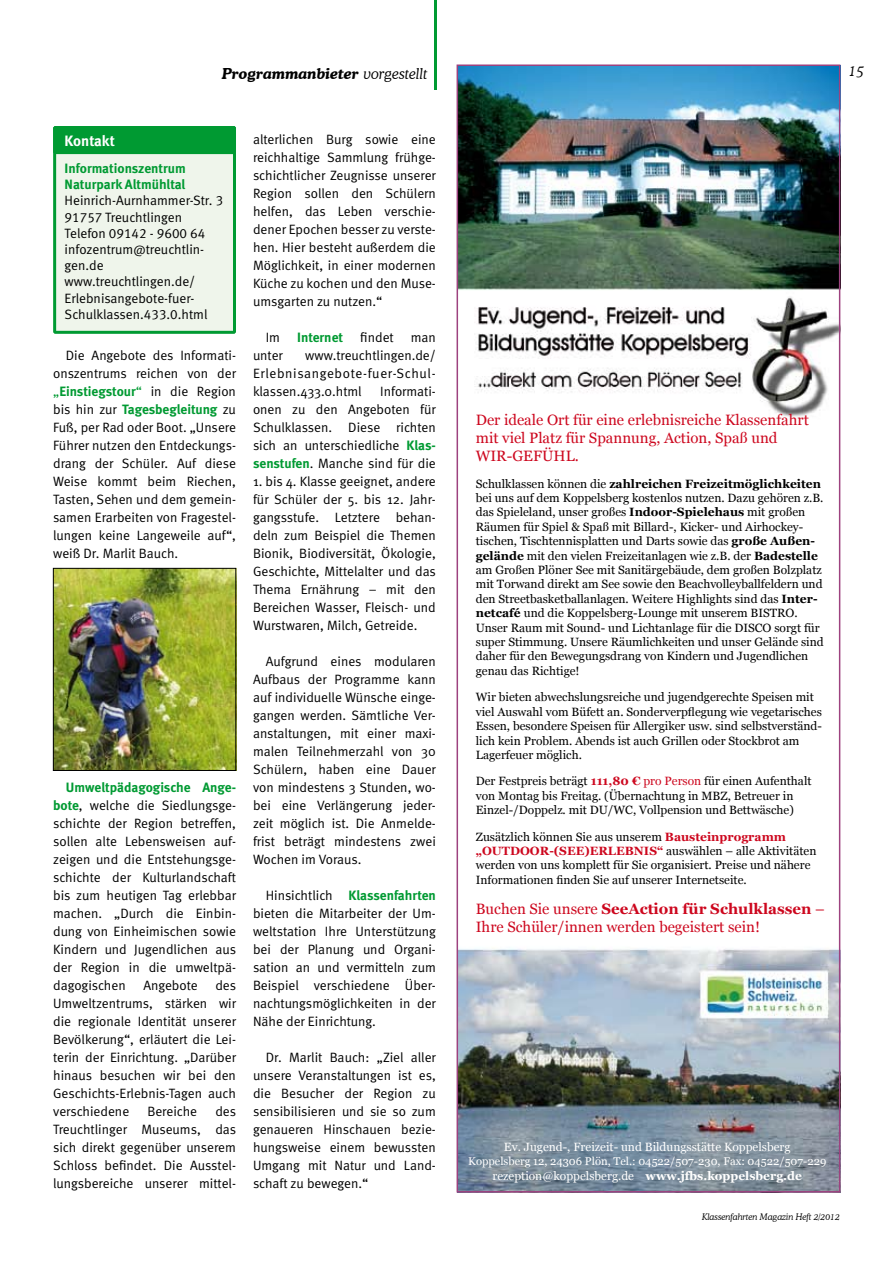
<style>
.page{position:relative;width:893px;height:1263px;background:#fff}
.page>*{position:absolute;margin:0;border:0;box-sizing:border-box;transform-origin:0 0}
.t1{font:15px/18px "Georgia";color:#cd071e}
.t2{font:italic 700 15px "Cooper BT";color:#000}
.t3{font:700 15px "Meta";color:#fff}
.t4{font:italic 300 15px "Cooper BT";color:#000}
.t5{font:13.5px/18px "Meta Normal";color:#000;text-align:justify}
.t6{font:13.5px/16.2px "Meta Normal LF";color:#000}
.t7{font:700 13.5px/18px "Meta";color:#009a32}
.t8{font:13.5px/16.2px "Meta Bold LF";color:#009a32}
.t9{font:12px/14.4px "Georgia";color:#000}
.t10{font:12px "Georgia";color:#fff}
.t11{font:11.25px "Georgia";color:#fff}
.t12{font:italic 300 9px "Cooper BT";color:#000}
.s1{font-weight:300}
.s2{font-family:"Meta Normal";font-weight:400}
.s3{font-family:"Meta Normal";font-weight:400;color:#000}
.s4{font-family:"Meta";font-weight:700;color:#009a32}
.s5{font-weight:700}
.s6{font-weight:700;color:#cd071e}
.s7{color:#cd071e}
</style>
<div class="page">
<hr style="left:435px;top:0;width:2px;height:89px;background:#009a32">
<div style="left:55px;top:128px;width:179px;height:204px;background:#eff5eb"></div>
<div style="left:53px;top:126px;width:183px;height:208px;border:3px solid #009a32"></div>
<div style="left:55px;top:128px;width:179px;height:25px;background:#009a32"></div>
<div style="left:53px;top:126px;width:183px;height:28px;border:3px solid #009a32"></div>
<img style="left:460px;top:67px;width:377px;height:1122px">
<div style="left:457px;top:64px;width:383px;height:1128px;border:2px solid #9d427f"></div>
<img style="left:55px;top:570px;width:179px;height:199px">
<div style="left:53px;top:568px;width:183px;height:203px;border:1px solid #000"></div>
<p class="t2" style="left:222px;top:64px;width:207px">Programmanbieter <span class="s1">vorgestellt</span></p>
<p class="t3" style="left:65px;top:132px;width:52px">Kontakt</p>
<p class="t8" style="left:65px;top:160px;width:123px">Informationszentrum<br>Naturpark Altmühltal</p>
<p class="t6" style="left:65px;top:193px;width:160px">Heinrich-Aurnhammer-Str. 3<br>91757 Treuchtlingen<br>Telefon 09142 - 9600 64 infozentrum@treuchtlin&shy;gen.de www.treuchtlingen.de/<br>Erlebnisangebote-fuer-<br>Schulklassen.433.0.html</p>
<p class="t5" style="left:53px;top:346px;width:184px;text-align:right">Die Angebote des Informati&shy;onszentrums reichen von der</p>
<p class="t7" style="left:53px;top:382px;width:184px"><span class="s2">„</span>Einstiegstour<span class="s2">“</span> <span class="s3">in die Region bis hin zur</span> Tagesbegleitung <span class="s3">zu</span></p>
<p class="t5" style="left:53px;top:418px;width:184px">Fuß, per Rad oder Boot. „Unsere Führer nutzen den Entdeckungs&shy;drang der Schüler. Auf diese Weise kommt beim Riechen, Tasten, Sehen und dem gemein&shy;samen Erarbeiten von Fragestel&shy;lungen keine Langeweile auf“, weiß Dr. Marlit Bauch.</p>
<p class="t7" style="left:66px;top:778px;width:172px">Umweltpädagogische Ange-</p>
<p class="t5" style="left:53px;top:796px;width:184px"><span class="s4">bote</span>, welche die Siedlungsge&shy;schichte der Region betreffen, sollen alte Lebensweisen auf&shy;zeigen und die Entstehungsge&shy;schichte der Kulturlandschaft bis zum heutigen Tag erlebbar machen. „Durch die Einbin&shy;dung von Einheimischen sowie Kindern und Jugendlichen aus der Region in die umweltpä&shy;dagogischen</p>
<p class="t5" style="left:143px;top:976px;width:56px">Angebote</p>
<p class="t5" style="left:53px;top:976px;width:184px;text-indent:162px">des Umweltzentrums, stärken wir die regionale Identität unserer Bevölkerung“, erläutert die Lei&shy;terin der Einrichtung. „Darüber hinaus besuchen wir bei den Geschichts-Erlebnis-Tagen auch verschiedene</p>
<p class="t5" style="left:147px;top:1102px;width:51px">Bereiche</p>
<p class="t5" style="left:53px;top:1102px;width:184px;text-indent:162px">des Treuchtlinger Museums, das sich direkt gegenüber unserem Schloss befindet. Die Ausstel&shy;lungsbereiche unserer mittel-</p>
<p class="t5" style="left:253px;top:130px;width:184px">alterlichen Burg sowie eine reichhaltige Sammlung frühge&shy;schichtlicher Zeugnisse unserer Region sollen den Schülern helfen, das Leben verschie&shy;dener Epochen besser zu verste&shy;hen. Hier besteht außerdem die Möglichkeit, in einer modernen Küche zu kochen und den Muse&shy;umsgarten zu nutzen.“</p>
<p class="t5" style="left:266px;top:328px;width:16px">Im</p>
<p class="t7" style="left:297px;top:328px;width:47px">Internet</p>
<p class="t5" style="left:360px;top:328px;width:35px">findet</p>
<p class="t5" style="left:411px;top:328px;width:27px">man</p>
<p class="t5" style="left:253px;top:346px;width:31px">unter</p>
<p class="t5" style="left:253px;top:346px;width:184px;text-indent:52px">www.treuchtlingen.de/ Erlebnisangebote-fuer-Schul&shy;klassen.433.0.html</p>
<p class="t5" style="left:253px;top:382px;width:184px;text-indent:127px">Informati&shy;onen zu den Angeboten für Schulklassen. Diese richten sich an unterschiedliche <span class="s4">Klas&shy;senstufen</span>. Manche sind für die</p>
<p class="t5" style="left:253px;top:472px;width:184px">1. bis 4. Klasse geeignet, andere für Schüler der 5. bis 12. Jahr&shy;gangsstufe. Letztere behan&shy;deln zum Beispiel die Themen Bionik, Biodiversität, Ökologie, Geschichte, Mittelalter und das Thema Ernährung – mit den Bereichen Wasser, Fleisch- und Wurstwaren, Milch, Getreide.</p>
<p class="t5" style="left:253px;top:652px;width:184px;text-indent:13px">Aufgrund eines modularen Aufbaus der Programme kann auf individuelle Wünsche einge&shy;gangen werden. Sämtliche Ver&shy;anstaltungen, mit einer maxi&shy;malen Teilnehmerzahl von 30<br>Schülern, haben eine Dauer von mindestens 3 Stunden, wo&shy;bei eine Verlängerung jeder&shy;zeit möglich ist. Die Anmelde&shy;frist beträgt mindestens zwei Wochen im Voraus.</p>
<p class="t7" style="left:266px;top:886px;width:172px"><span class="s3">Hinsichtlich</span> Klassenfahrten</p>
<p class="t5" style="left:253px;top:904px;width:184px">bieten die Mitarbeiter der Um&shy;weltstation Ihre Unterstützung bei der Planung und Organi&shy;sation an und vermitteln zum Beispiel verschiedene Über&shy;nachtungsmöglichkeiten in der Nähe der Einrichtung.</p>
<p class="t5" style="left:253px;top:1048px;width:184px;text-indent:13px">Dr. Marlit Bauch: „Ziel aller unsere Veranstaltungen ist es, die Besucher der Region zu sensibilisieren und sie so zum genaueren Hinschauen bezie&shy;hungsweise einem bewussten Umgang mit Natur und Land&shy;schaft zu bewegen.“</p>
<p class="t4" style="left:848px;top:62px;width:17px">15</p>
<p class="t1" style="left:476px;top:411px;width:335px">Der ideale Ort für eine erlebnisreiche Klassenfahrt mit viel Platz für Spannung, Action, Spaß und<br>WIR-GEFÜHL.</p>
<p class="t9" style="left:476px;top:476px;width:349px">Schulklassen können die <span class="s5">zahlreichen Freizeitmöglichkeiten </span>bei uns auf dem Koppelsberg kostenlos nutzen. Dazu gehören z.B. das Spieleland, unser großes <span class="s5">Indoor-Spielehaus</span> mit großen Räumen für Spiel &amp; Spaß mit Billard-, Kicker- und Airhockey&shy;tischen, Tischtennisplatten und Darts sowie das <span class="s5">große Außen&shy;gelände</span> mit den vielen Freizeitanlagen wie z.B. der <span class="s5">Badestelle </span>am Großen Plöner See mit Sanitärgebäude, dem großen Bolzplatz mit Torwand direkt am See sowie den Beachvolleyballfeldern und den Streetbasketballanlagen. Weitere Highlights sind das <span class="s5">Inter&shy;netcafé</span> und die Koppelsberg-Lounge mit unserem BISTRO.<br>Unser Raum mit Sound- und Lichtanlage für die DISCO sorgt für super Stimmung. Unsere Räumlichkeiten und unser Gelände sind daher für den Bewegungsdrang von Kindern und Jugendlichen genau das Richtige!</p>
<p class="t9" style="left:476px;top:690px;width:348px">Wir bieten abwechslungsreiche und jugendgerechte Speisen mit viel Auswahl vom Büfett an. Sonderverpflegung wie vegetarisches Essen, besondere Speisen für Allergiker usw. sind selbstverständ&shy;lich kein Problem. Abends ist auch Grillen oder Stockbrot am Lagerfeuer möglich.</p>
<p class="t9" style="left:476px;top:774px;width:337px">Der Festpreis beträgt <span class="s6">111,80 €</span> <span class="s7">pro Person</span> für einen Aufenthalt von Montag bis Freitag. (Übernachtung in MBZ, Betreuer in<br>Einzel-/Doppelz. mit DU/WC, Vollpension und Bettwäsche)</p>
<p class="t9" style="left:476px;top:829px;width:342px">Zusätzlich können Sie aus unserem <span class="s6">Bausteinprogramm „OUTDOOR-(SEE)ERLEBNIS“</span> auswählen – alle Aktivitäten werden von uns komplett für Sie organisiert. Preise und nähere Informationen finden Sie auf unserer Internetseite.</p>
<p class="t1" style="left:476px;top:899px;width:350px">Buchen Sie unsere <span class="s5">SeeAction für Schulklassen</span> –<br>Ihre Schüler/innen werden begeistert sein!</p>
<p class="t10" style="left:504px;top:1140px;width:288px">Ev. Jugend-, Freizeit- und Bildungsstätte Koppelsberg</p>
<p class="t11" style="left:468px;top:1155px;width:360px">Koppelsberg 12, 24306 Plön, Tel.: 04522/507-230, Fax: 04522/507-229</p>
<p class="t10" style="left:492px;top:1169px;width:311px">rezeption@koppelsberg.de <span class="s5">www.jfbs.koppelsberg.de</span></p>
<p class="t12" style="left:702px;top:1211px;width:139px">Klassenfahrten Magazin Heft 2/2012</p>
</div>
